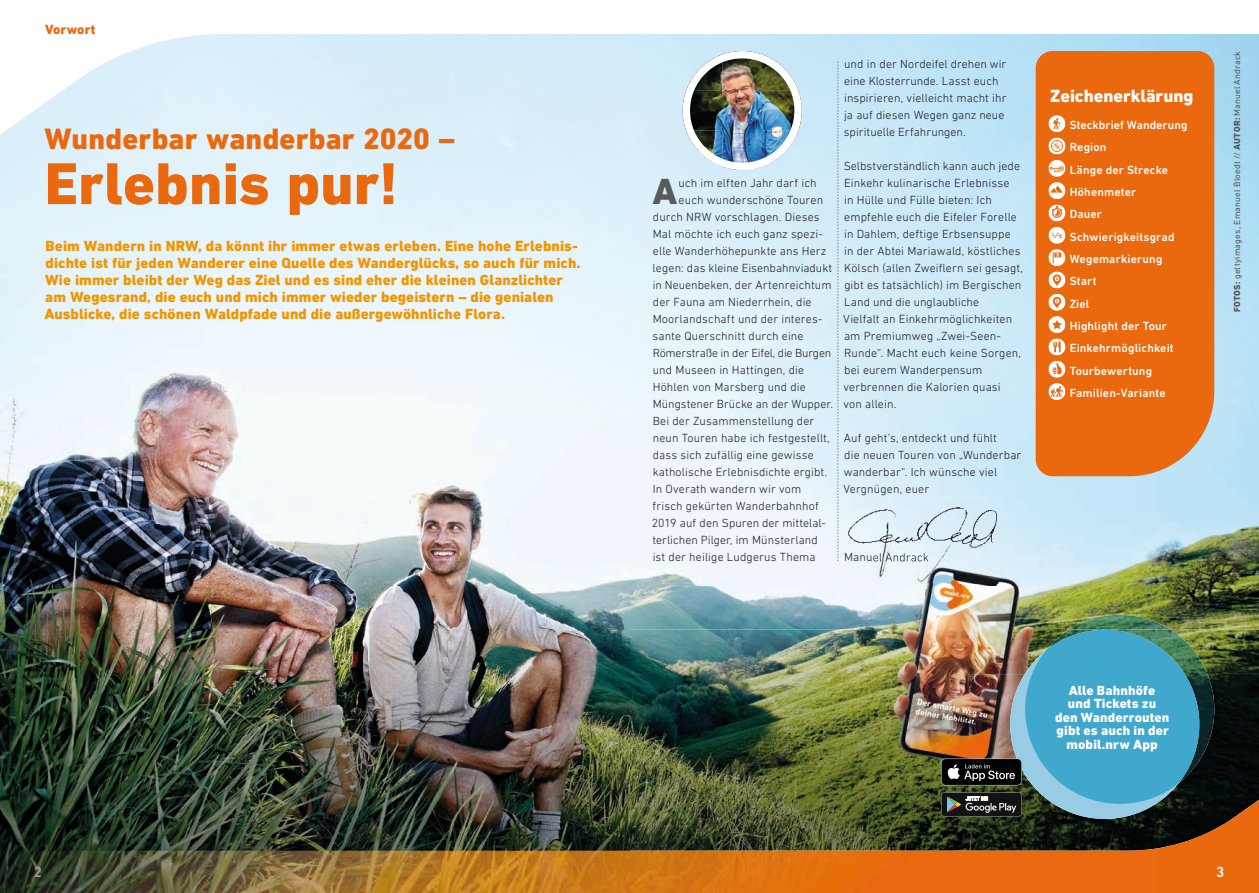
<style>
.page{position:relative;width:1259px;height:893px;background:#fff}
.page>*{position:absolute;margin:0;border:0;box-sizing:border-box;transform-origin:0 0}
.t1{font:800 60px "DIN Next LT Pro";color:#eb690e}
.t2{font:800 37.05px "DIN Next LT Pro";color:#595a5b}
.t3{font:800 30px "DIN Next LT Pro";letter-spacing:.005em;color:#eb690e}
.t4{font:800 18px "DIN Next LT Pro";color:#fff}
.t5{font:800 15px/17px "DIN Next LT Pro";letter-spacing:.005em;color:#f39500}
.t6{font:500 15px "DIN Next LT Pro";color:#a2a3a5}
.t7{font:500 15px "DIN Next LT Pro";color:#fff}
.t8{font:800 13.5px/13.5px "DIN Next LT Pro";letter-spacing:.01em;color:#fff;text-align:center}
.t9{font:800 13.5px "DIN Next LT Pro";letter-spacing:.01em;color:#eb690e}
.t10{font:300 12px/17px "DIN Next LT Pro";letter-spacing:.01em;color:#1a181c}
.t11{font:500 12px/22.4px "DIN Next LT Pro";letter-spacing:.01em;color:#fff}
.t12{font:300 12px "DIN Next LT Pro";letter-spacing:-.02em;color:#1a181c}
.t13{font:9px "DIN Next LT Pro";letter-spacing:.02em;color:#595a5b}
.s1{font-weight:800}
</style>
<div class="page">
<img style="left:0;top:144px;width:210px;height:485px">
<img style="left:1049px;top:419px;width:210px;height:210px">
<img style="left:472px;top:419px;width:577px;height:105px">
<img style="left:209px;top:419px;width:263px;height:210px">
<img style="left:472px;top:524px;width:399px;height:105px">
<img style="left:844px;top:497px;width:157px;height:86px">
<img style="left:845px;top:553px;width:26px;height:8px">
<img style="left:1214px;top:629px;width:45px;height:44px">
<img style="left:0;top:629px;width:891px;height:220px">
<img style="left:1207px;top:673px;width:52px;height:127px">
<img style="left:1199px;top:783px;width:8px;height:17px">
<img style="left:891px;top:765px;width:263px;height:84px">
<img style="left:1154px;top:800px;width:105px;height:93px">
<img style="left:0;top:849px;width:1154px;height:44px">
<svg style="left:0;top:34px;width:1259px;height:110px;background:#d1ebf8"></svg>
<div style="left:1035px;top:51px;width:179px;height:425px;background:#eb690e"></div>
<svg style="left:1048px;top:115px;width:17px;height:39px"></svg>
<svg style="left:1048px;top:160px;width:17px;height:61px"></svg>
<svg style="left:1048px;top:227px;width:17px;height:61px"></svg>
<svg style="left:1048px;top:294px;width:17px;height:61px"></svg>
<svg style="left:1048px;top:361px;width:17px;height:39px"></svg>
<svg style="left:837px;top:62px;width:1px;height:499px"></svg>
<img style="left:682px;top:51px;width:119px;height:119px">
<img style="left:871px;top:583px;width:98px;height:182px">
<img style="left:969px;top:544px;width:98px;height:85px">
<img style="left:871px;top:544px;width:130px;height:39px">
<img style="left:871px;top:553px;width:57px;height:8px">
<img style="left:1069px;top:615px;width:101px;height:14px">
<img style="left:1199px;top:629px;width:15px;height:154px">
<img style="left:941px;top:629px;width:258px;height:190px">
<p class="t9" style="left:45px;top:21px;width:52px">Vorwort</p>
<h3 class="t3" style="left:45px;top:121px;width:412px">Wunderbar wanderbar 2020 –</h3>
<h1 class="t1" style="left:45px;top:148px;width:355px">Erlebnis pur!</h1>
<p class="t5" style="left:44px;top:237px;width:537px">Beim Wandern in NRW, da könnt ihr immer etwas erleben. Eine hohe Erlebnis&shy;dichte ist für jeden Wanderer eine Quelle des Wanderglücks, so auch für mich.<br>Wie immer bleibt der Weg das Ziel und es sind eher die kleinen Glanzlichter am Wegesrand, die euch und mich immer wieder begeistern – die genialen Ausblicke, die schönen Waldpfade und die außergewöhnliche Flora.</p>
<h2 class="t2" style="left:652px;top:170px;width:26px">A</h2>
<p class="t10" style="left:678px;top:174px;width:140px">uch im elften Jahr darf ich</p>
<p class="t10" style="left:678px;top:191px;width:146px">euch wunderschöne Touren</p>
<p class="t10" style="left:653px;top:208px;width:168px">durch NRW vorschlagen. Dieses</p>
<p class="t10" style="left:653px;top:225px;width:172px">Mal möchte ich euch ganz spezi-</p>
<p class="t10" style="left:653px;top:242px;width:175px">elle Wander höhepunkte ans Herz</p>
<p class="t10" style="left:652px;top:259px;width:181px">legen: das kleine Eisenbahnviadukt</p>
<p class="t10" style="left:652px;top:276px;width:180px">in Neuen beken, der Artenreichtum</p>
<p class="t10" style="left:653px;top:293px;width:160px">der Fauna am Niederrhein, die</p>
<p class="t10" style="left:653px;top:310px;width:171px">Moor landschaft und der interes-</p>
<p class="t10" style="left:652px;top:327px;width:153px">sante Querschnitt durch eine</p>
<p class="t12" style="left:653px;top:346px;width:180px">Römer straße in der Eifel, die Burgen</p>
<p class="t10" style="left:653px;top:361px;width:153px">und Museen in Hattingen, die</p>
<p class="t10" style="left:653px;top:378px;width:155px">Höhlen von Marsberg und die</p>
<p class="t10" style="left:653px;top:395px;width:182px">Müngstener Brücke an der Wupper.</p>
<p class="t10" style="left:653px;top:412px;width:163px">Bei der Zusammenstellung der</p>
<p class="t10" style="left:653px;top:429px;width:178px">neun Touren habe ich festgestellt,</p>
<p class="t10" style="left:653px;top:446px;width:162px">dass sich zufällig eine gewisse</p>
<p class="t10" style="left:653px;top:463px;width:176px">katholische Erlebnisdichte ergibt.</p>
<p class="t10" style="left:653px;top:480px;width:150px">In Overath wandern wir vom</p>
<p class="t10" style="left:652px;top:497px;width:168px">frisch gekürten Wanderbahnhof</p>
<p class="t10" style="left:652px;top:514px;width:176px">2019 auf den Spuren der mittelal-</p>
<p class="t10" style="left:652px;top:531px;width:167px">terlichen Pilger, im Münster land</p>
<p class="t10" style="left:652px;top:548px;width:164px">ist der heilige Ludgerus Thema</p>
<p class="t10" style="left:844px;top:55px;width:164px">und in der Nord eifel drehen wir eine Kloster runde. Lasst euch in spirieren, vielleicht macht ihr ja auf diesen Wegen ganz neue spirituelle Erfahrungen.</p>
<p class="t10" style="left:843px;top:157px;width:181px">Selbstverständlich kann auch jede<br>Einkehr kulinarische Erlebnisse<br>in Hülle und Fülle bieten: Ich empfehle euch die Eifeler Forelle in Dahlem, deftige Erbsensuppe<br>in der Abtei Mariawald, köstliches<br>Kölsch (allen Zweiflern sei gesagt, gibt es tatsächlich) im Bergischen<br>Land und die unglaubliche<br>Vielfalt an Einkehr möglichkeiten am Premiumweg „Zwei-Seen-<br>Runde“. Macht euch keine Sorgen, bei eurem Wander pensum verbrennen die Kalorien quasi<br>von allein.</p>
<p class="t10" style="left:843px;top:429px;width:179px">Auf geht’s, entdeckt und fühlt<br>die neuen Touren von „Wunderbar wanderbar“. Ich wünsche viel<br>Ver gnügen, euer</p>
<h3 class="t4" style="left:1050px;top:85px;width:145px">Zeichenerklärung</h3>
<p class="t11" style="left:1069px;top:114px;width:119px">Steckbrief Wanderung<br>Region<br>Länge der Strecke<br>Höhenmeter<br>Dauer<br>Schwierigkeitsgrad<br>Wegemarkierung<br>Start<br>Ziel<br>Highlight der Tour<br>Einkehrmöglichkeit<br>Tourbewertung<br>Familien-Variante</p>
<p class="t13" style="left:1231px;top:312px;width:262px;rotate:-90deg"><span class="s1">FOTOS:</span> gettyimages, Emanuel Bloedt // <span class="s1">AUTOR:</span> Manuel Andrack</p>
<p class="t8" style="left:1055px;top:684px;width:116px">Alle Bahnhöfe<br>und Tickets zu<br>den Wanderrouten gibt es auch in der mobil.nrw App</p>
<p class="t6" style="left:34px;top:863px;width:10px">2</p>
<p class="t7" style="left:1216px;top:863px;width:10px">3</p>
</div>
